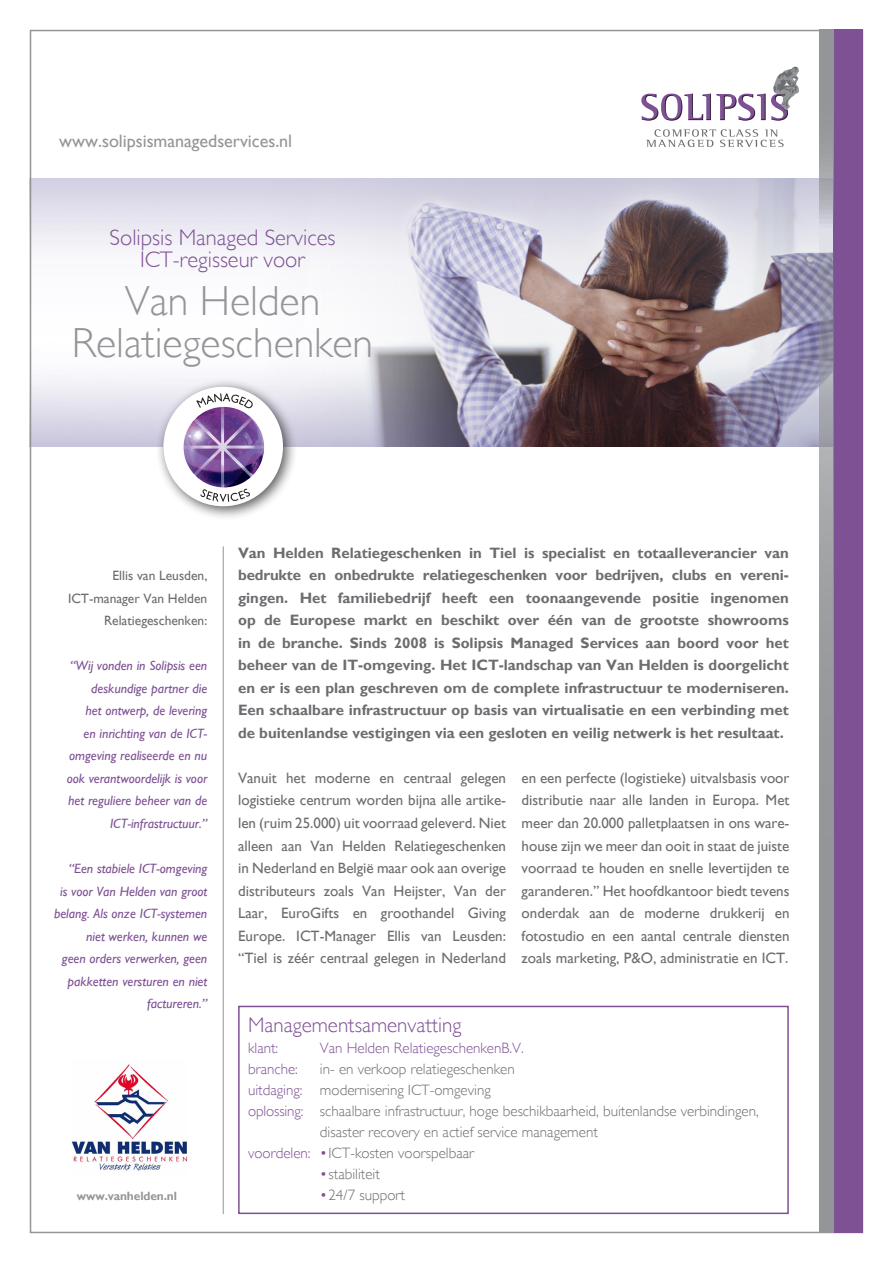
<style>
.page{position:relative;width:893px;height:1263px;background:#fff}
.page>*{position:absolute;margin:0;border:0;box-sizing:border-box;transform-origin:0 0}
.kop_groot_grijs{font:300 42px "Gill Sans";color:#939598}
.kop_groot_grijs-2{font:300 22.5px "Gill Sans";color:#7e5195}
.t1{font:300 21px "Gill Sans";color:#7e5195}
.t2{font:18px "Gill Sans";color:#939598}
.plat{font:15px/22.5px "Gill Sans";color:#6c6d70;text-align:justify}
.vet{font:700 15px/22.5px "Gill Sans";color:#6c6d70;text-align:justify}
.t3{font:300 15px "Gill Sans";color:#6c6d70}
.t4{font:300 15px "Gill Sans";color:#7e5195}
.plat-2{font:italic 13.5px/22.5px "Gill Sans";color:#7e5195;text-align:right}
.plat-3{font:13.5px/22.5px "Gill Sans";color:#6c6d70;text-align:right}
.plat-4{font:700 12px "Gill Sans";letter-spacing:-.01em;color:#939598}
.s1{color:#7e5195}
</style>
<div class="page">
<img style="left:33px;top:179px;width:786px;height:267px">
<svg style="left:641px;top:66px;width:158px;height:55px"></svg>
<svg style="left:646px;top:129px;width:138px;height:18px"></svg>
<div style="left:833px;top:30px;width:30px;height:1203px;background:#7e5195"></div>
<div style="left:238px;top:1006px;width:551px;height:208px;border:2px solid #7e5195"></div>
<hr style="left:223px;top:546px;width:1px;height:668px;background:#939598">
<div style="left:155px;top:378px;width:142px;height:143px;background:#231f20;opacity:.75"></div>
<svg style="left:163px;top:387px;width:120px;height:120px"></svg>
<svg style="left:819px;top:30px;width:14px;height:1203px;background:#9a9ba1"></svg>
<img style="left:71px;top:1064px;width:117px;height:107px">
<p class="t2" style="left:59px;top:131px;width:234px">www.solipsismanagedservices.nl</p>
<p class="kop_groot_grijs-2" style="left:110px;top:224px;width:227px">Solipsis Managed Services</p>
<p class="kop_groot_grijs-2" style="left:140px;top:247px;width:166px">ICT-regisseur voor</p>
<p class="kop_groot_grijs" style="left:125px;top:277px;width:197px">Van Helden</p>
<p class="kop_groot_grijs" style="left:72px;top:319px;width:303px">Relatiegeschenken</p>
<p class="plat-3" style="left:112px;top:565px;width:96px">Ellis van Leusden,</p>
<p class="plat-3" style="left:68px;top:587px;width:141px">ICT-manager Van Helden<br>Relatiegeschenken:</p>
<p class="plat-2" style="left:67px;top:655px;width:142px">“Wij vonden in Solipsis een deskundige partner die<br>het ontwerp, de levering<br>en inrichting van de ICT&shy;omgeving realiseerde en nu ook verantwoordelijk is voor het reguliere beheer van de<br>ICT-infrastructuur.”</p>
<p class="plat-2" style="left:54px;top:857px;width:155px">“Een stabiele ICT-omgeving<br>is voor Van Helden van groot belang. Als onze ICT-systemen niet werken, kunnen we<br>geen orders verwerken, geen pakketten versturen en niet factureren.”</p>
<p class="plat-4" style="left:77px;top:1189px;width:102px">www.vanhelden.nl</p>
<p class="vet" style="left:238px;top:542px;width:552px">Van Helden Relatiegeschenken in Tiel is specialist en totaalleverancier van bedrukte en onbedrukte relatiegeschenken voor bedrijven, clubs en vereni&shy;gingen. Het familiebedrijf heeft een toonaangevende positie ingenomen op de Europese markt en beschikt over één van de grootste showrooms in de branche. Sinds 2008 is Solipsis Managed Services aan boord voor het beheer van de IT-omgeving. Het ICT-landschap van Van Helden is doorgelicht en er is een plan geschreven om de complete infrastructuur te moderniseren.<br>Een schaalbare infrastructuur op basis van virtualisatie en een verbinding met de buitenlandse vestigingen via een gesloten en veilig netwerk is het resultaat.</p>
<p class="plat" style="left:522px;top:767px;width:269px">en een perfecte (logistieke) uitvalsbasis voor distributie naar alle landen in Europa. Met meer dan 20.000 palletplaatsen in ons ware&shy;house zijn we meer dan ooit in staat de juiste voorraad te houden en snelle levertijden te garanderen.” Het hoofdkantoor biedt tevens onderdak aan de moderne drukkerij en fotostudio en een aantal centrale diensten zoals marketing, P&amp;O, administratie en ICT.</p>
<p class="plat" style="left:238px;top:767px;width:269px">Vanuit het moderne en centraal gelegen logistieke centrum worden bijna alle artike&shy;len (ruim 25.000) uit voorraad geleverd. Niet alleen aan Van Helden Relatiegeschenken in Nederland en België maar ook aan overige distributeurs zoals Van Heijster, Van der Laar, EuroGifts en groothandel Giving Europe. ICT-Manager Ellis van Leusden: “Tiel is zéér centraal gelegen in Nederland</p>
<p class="t1" style="left:248px;top:1012px;width:215px">Managementsamenvatting</p>
<p class="t4" style="left:248px;top:1039px;width:32px">klant:</p>
<p class="t4" style="left:320px;top:1039px;width:205px">Van Helden RelatiegeschenkenB.V.</p>
<p class="t4" style="left:248px;top:1060px;width:51px">branche:</p>
<p class="t3" style="left:320px;top:1060px;width:196px">in- en verkoop relatiegeschenken</p>
<p class="t3" style="left:248px;top:1081px;width:244px"><span class="s1">uitdaging:</span> modernisering ICT-omgeving</p>
<p class="t3" style="left:248px;top:1102px;width:512px"><span class="s1">oplossing:</span> schaalbare infrastructuur, hoge beschikbaarheid, buitenlandse verbindingen,</p>
<p class="t3" style="left:320px;top:1123px;width:279px">disaster recovery en actief service management</p>
<p class="t3" style="left:248px;top:1144px;width:228px"><span class="s1">voordelen: •</span>ICT-kosten voorspelbaar</p>
<p class="t3" style="left:320px;top:1165px;width:61px"><span class="s1">•</span> stabiliteit</p>
<p class="t3" style="left:320px;top:1186px;width:86px"><span class="s1">•</span>24/7 support</p>
</div>
